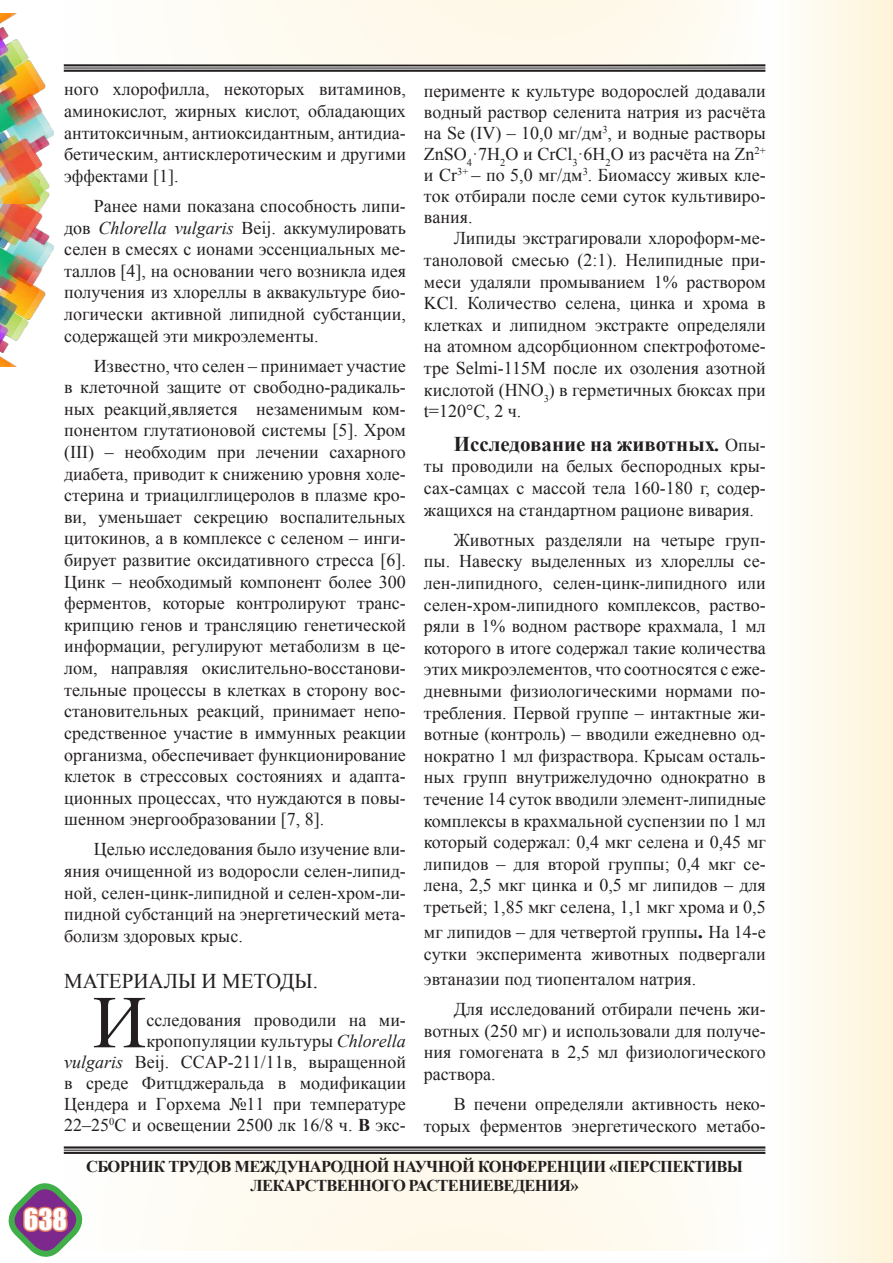
<style>
.page{position:relative;width:893px;height:1263px;background:#fff}
.page>*{position:absolute;margin:0;border:0;box-sizing:border-box;transform-origin:0 0}
.t1{font:74.55px "Times New Roman";color:#231f20}
.t2{font:27px "Impact";color:#fff}
.t3{font:700 21px "Times New Roman";color:#231f20}
.t4{font:21px "Times New Roman";color:#231f20}
.t5{font:18px/21.6px "Times New Roman";color:#231f20;text-align:justify}
.t6{font:700 16.5px/19.8px "Times New Roman";letter-spacing:-.04em;color:#231f20;text-align:center}
.s1{font-style:italic}
.s2{font-weight:700}
.s3{font-weight:400;font-size:18px}
.s4{font-weight:700;font-size:21px}
</style>
<div class="page">
<div style="left:64px;top:1154px;width:701px;height:96px;background:#fefaf0"></div>
<svg style="left:8px;top:1179px;width:78px;height:78px"></svg>
<hr style="left:64px;top:1146px;width:701px;height:2px;background:#231f20">
<hr style="left:64px;top:1149px;width:701px;height:2px;background:#231f20">
<hr style="left:64px;top:1152px;width:701px;height:2px;background:#231f20">
<hr style="left:64px;top:64px;width:701px;height:2px;background:#231f20">
<hr style="left:64px;top:67px;width:701px;height:2px;background:#231f20">
<hr style="left:64px;top:70px;width:701px;height:2px;background:#231f20">
<div style="left:767px;top:0;width:126px;height:1263px;background:linear-gradient(to right,#fefefe,#fef4d8);border:2px solid #fef4d8"></div>
<div style="left:64px;top:0;width:701px;height:64px;background:linear-gradient(to bottom,#fefaef,#fefbf1)"></div>
<img style="left:0;top:203px;width:54px;height:164px">
<img style="left:0;top:14px;width:54px;height:189px">
<p class="t5" style="left:64px;top:78px;width:343px">ного хлорофилла, некоторых витаминов, аминокислот, жирных кислот, обладающих антитоксичным, антиоксидантным, антидиа&shy;бетическим, антисклеротическим и другими эффектами [1].</p>
<p class="t5" style="left:64px;top:195px;width:343px;text-indent:30px">Ранее нами показана способность липи&shy;дов <span class="s1">Chlorella vulgaris</span> Beij. аккумулировать селен в смесях с ионами эссенциальных ме&shy;таллов [4], на основании чего возникла идея получения из хлореллы в аквакультуре био&shy;логически активной липидной субстанции, содержащей эти микроэлементы.</p>
<p class="t5" style="left:64px;top:355px;width:343px;text-indent:30px">Известно, что селен – принимает участие в клеточной защите от свободно-радикаль&shy;ных реакций,является незаменимым ком&shy;понентом глутатионовой системы [5]. Хром (III) – необходим при лечении сахарного диабета, приводит к снижению уровня холе&shy;стерина и триацилглицеролов в плазме кро&shy;ви, уменьшает секрецию воспалительных цитокинов, а в комплексе с селеном – инги&shy;бирует развитие оксидативного стресса [6].<br>Цинк – необходимый компонент более 300 ферментов, которые контролируют транс&shy;крипцию генов и трансляцию генетической информации, регулируют метаболизм в це&shy;лом, направляя окислительно-восстанови&shy;тельные процессы в клетках в сторону вос&shy;становительных реакций, принимает непо&shy;средственное участие в иммунных реакции организма, обеспечивает функционирование клеток в стрессовых состояниях и адапта&shy;ционных процессах, что нуждаются в повы&shy;шенном энергообразовании [7, 8].</p>
<p class="t5" style="left:64px;top:838px;width:343px;text-indent:30px">Целью исследования было изучение вли&shy;яния очищенной из водоросли селен-липид&shy;ной, селен-цинк-липидной и селен-хром-ли&shy;пидной субстанций на энергетический мета&shy;болизм здоровых крыс.</p>
<p class="t4" style="left:64px;top:967px;width:255px">МАТЕРИАЛЫ И МЕТОДЫ.</p>
<h1 class="t1" style="left:93px;top:972px;width:55px">И</h1>
<p class="t5" style="left:64px;top:1009px;width:343px;line-height:21px;text-align:right">сследования проводили на ми&shy;кропопуляции культуры <span class="s1">Chlorella<br>vulgaris</span> Beij. CCAP-211/11в, выращенной в среде Фитцджеральда в модификации Цендера и Горхема №11 при температуре 22–25<sup>0</sup>С и освещении 2500 лк 16/8 ч. <span class="s2">В</span> экс-</p>
<p class="t5" style="left:424px;top:80px;width:343px;line-height:21px">перименте к культуре водорослей додавали водный раствор селенита натрия из расчёта на Ѕе (IV) – 10,0 мг/дм<sup>3</sup>, и водные растворы ZnSO<sub>4</sub>·7H<sub>2</sub>O и CrCl<sub>3</sub>·6H<sub>2</sub>O из расчёта на Zn<sup>2+ </sup>и Cr<sup>3+</sup> – по 5,0 мг/дм<sup>3</sup>. Биомассу живых кле&shy;ток отбирали после семи суток культивиро&shy;вания.</p>
<p class="t5" style="left:424px;top:227px;width:343px;text-indent:30px">Липиды экстрагировали хлороформ-ме&shy;таноловой смесью (2:1). Нелипидные при&shy;меси удаляли промыванием 1% раствором KCl. Количество селена, цинка и хрома в клетках и липидном экстракте определяли на атомном адсорбционном спектрофотоме&shy;тре Selmi-115M после их озоления азотной кислотой (HNO<sub>3</sub>) в герметичных бюксах при t=120°С, 2 ч.</p>
<p class="t3" style="left:454px;top:429px;width:314px">Исследование на животных<span class="s1">.</span> <span class="s3">Опы-</span></p>
<p class="t5" style="left:424px;top:455px;width:343px">ты проводили на белых беспородных кры&shy;сах-самцах с массой тела 160-180 г, содер&shy;жащихся на стандартном рационе вивария.</p>
<p class="t5" style="left:424px;top:529px;width:343px;text-indent:30px">Животных разделяли на четыре груп&shy;пы. Навеску выделенных из хлореллы се&shy;лен-липидного, селен-цинк-липидного или селен-хром-липидного комплексов, раство&shy;ряли в 1% водном растворе крахмала, 1 мл которого в итоге содержал такие количества этих микроэлементов, что соотносятся с еже&shy;дневными физиологическими нормами по&shy;требления. Первой группе – интактные жи&shy;вотные (контроль) – вводили ежедневно од&shy;нократно 1 мл физраствора. Крысам осталь&shy;ных групп внутрижелудочно однократно в течение 14 суток вводили элемент-липидные комплексы в крахмальной суспензии по 1 мл который содержал: 0,4 мкг селена и 0,45 мг липидов – для второй группы; 0,4 мкг се&shy;лена, 2,5 мкг цинка и 0,5 мг липидов – для третьей; 1,85 мкг селена, 1,1 мкг хрома и 0,5</p>
<p class="t5" style="left:424px;top:921px;width:343px">мг липидов – для четвертой группы<span class="s4">.</span> На 14-е сутки эксперимента животных подвергали</p>
<p class="t5" style="left:454px;top:964px;width:314px;line-height:30.2px;text-indent:-30px">эвтаназии под тиопенталом натрия.<br>Для исследований отбирали печень жи-</p>
<p class="t5" style="left:424px;top:1019px;width:343px">вотных (250 мг) и использовали для получе&shy;ния гомогената в 2,5 мл физиологического раствора.</p>
<p class="t5" style="left:424px;top:1093px;width:343px;text-align:right">В печени определяли активность неко&shy;торых ферментов энергетического метабо-</p>
<h2 class="t2" style="left:24px;top:1198px;width:45px">638</h2>
<p class="t6" style="left:86px;top:1156px;width:658px">СБОРНИК ТРУДОВ МЕЖДУНАРОДНОЙ НАУЧНОЙ КОНФЕРЕНЦИИ «ПЕРСПЕКТИВЫ<br>ЛЕКАРСТВЕННОГО РАСТЕНИЕВЕДЕНИЯ»</p>
</div>
